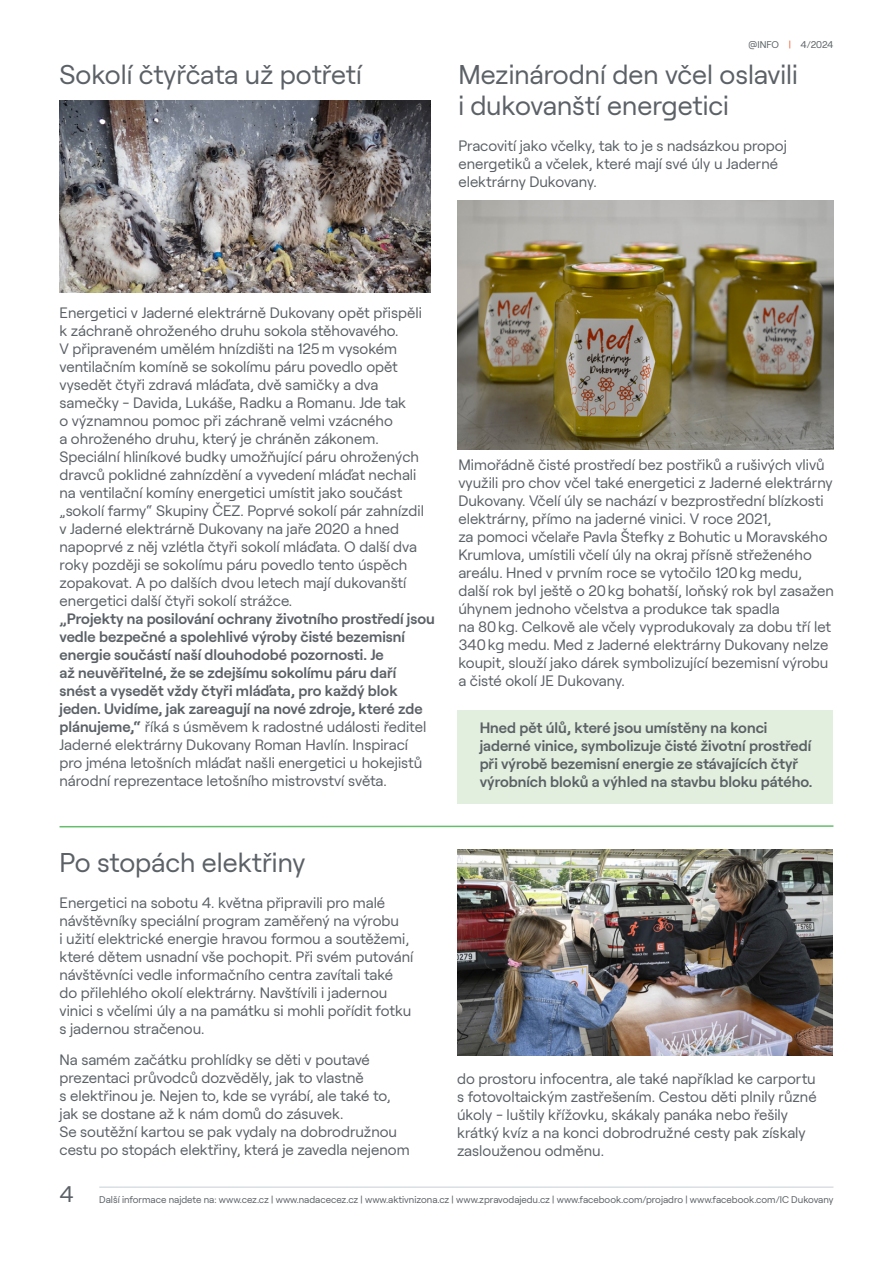
<style>
.page{position:relative;width:893px;height:1263px;background:#fff}
.page>*{position:absolute;margin:0;border:0;box-sizing:border-box;transform-origin:0 0}
.t1{font:27px/31.5px "Roobert CEZ";color:#5b6166}
.t2{font:22.5px "Roobert CEZ";color:#5b6166}
.nadpis_clanku{font:15px/18px "Roobert CEZ";color:#5b6166}
.nadpis_clanku-2{font:600 15px/18px "Roobert CEZ";color:#5b6166}
.t3{font:9.75px "Roobert CEZ";color:#5b6166}
.s1{color:#f15d31}
.s2{font-weight:600}
</style>
<div class="page">
<hr style="left:99px;top:1186px;width:734px;height:2px;background:#dadfe3">
<div style="left:457px;top:710px;width:375px;height:94px;background:#e3efde"></div>
<img style="left:457px;top:200px;width:376px;height:249px">
<img style="left:60px;top:101px;width:370px;height:191px">
<svg style="left:59px;top:825px;width:775px;height:3px"></svg>
<img style="left:457px;top:849px;width:375px;height:206px">
<p class="t1" style="left:60px;top:56px;width:304px">Sokolí čtyřčata už potřetí</p>
<p class="t3" style="left:749px;top:38px;width:86px">@INFO <span class="s1">|</span> 4/2024</p>
<p class="t1" style="left:458px;top:56px;width:341px">Mezinárodní den včel oslavili i dukovanští energetici</p>
<p class="nadpis_clanku" style="left:458px;top:136px;width:330px">Pracovití jako včelky, tak to je s nadsázkou propoj energetiků a včelek, které mají své úly u Jaderné elektrárny Dukovany.</p>
<p class="nadpis_clanku" style="left:60px;top:302px;width:377px">Energetici v Jaderné elektrárně Dukovany opět přispěli<br>k záchraně ohroženého druhu sokola stěhovavého.<br>V připraveném umělém hnízdišti na 125m vysokém ventilačním komíně se sokolímu páru povedlo opět vysedět čtyři zdravá mláďata, dvě samičky a dva samečky - Davida, Lukáše, Radku a Romanu. Jde tak<br>o významnou pomoc při záchraně velmi vzácného<br>a ohroženého druhu, který je chráněn zákonem.<br>Speciální hliníkové budky umožňující páru ohrožených dravců poklidné zahnízdění a vyvedení mláďat nechali na ventilační komíny energetici umístit jako součást „sokolí farmy“ Skupiny ČEZ. Poprvé sokolí pár zahnízdil v Jaderné elektrárně Dukovany na jaře 2020 a hned napoprvé z něj vzlétla čtyři sokolí mláďata. O další dva roky později se sokolímu páru povedlo tento úspěch zopakovat. A po dalších dvou letech mají dukovanští energetici další čtyři sokolí strážce.<br><span class="s2">„Projekty na posilování ochrany životního prostředí jsou vedle bezpečné a spolehlivé výroby čisté bezemisní energie součástí naší dlouhodobé pozornosti. Je<br>až neuvěřitelné, že se zdejšímu sokolímu páru daří snést a vysedět vždy čtyři mláďata, pro každý blok jeden. Uvidíme, jak zareagují na nové zdroje, které zde plánujeme,“</span> říká s úsměvem k radostné události ředitel Jaderné elektrárny Dukovany Roman Havlín. Inspirací<br>pro jména letošních mláďat našli energetici u hokejistů národní reprezentace letošního mistrovství světa.</p>
<p class="nadpis_clanku" style="left:458px;top:455px;width:377px">Mimořádně čisté prostředí bez postřiků a rušivých vlivů využili pro chov včel také energetici z Jaderné elektrárny Dukovany. Včelí úly se nachází v bezprostřední blízkosti elektrárny, přímo na jaderné vinici. V roce 2021,<br>za pomoci včelaře Pavla Štefky z Bohutic u Moravského Krumlova, umístili včelí úly na okraj přísně střeženého areálu. Hned v prvním roce se vytočilo 120kg medu, další rok byl ještě o 20kg bohatší, loňský rok byl zasažen úhynem jednoho včelstva a produkce tak spadla<br>na 80kg. Celkově ale včely vyprodukovaly za dobu tří let 340kg medu. Med z Jaderné elektrárny Dukovany nelze koupit, slouží jako dárek symbolizující bezemisní výrobu a čisté okolí JE Dukovany.</p>
<p class="nadpis_clanku-2" style="left:480px;top:718px;width:334px">Hned pět úlů, které jsou umístěny na konci jaderné vinice, symbolizuje čisté životní prostředí při výrobě bezemisní energie ze stávajících čtyř výrobních bloků a výhled na stavbu bloku pátého.</p>
<p class="t1" style="left:60px;top:845px;width:247px">Po stopách elektřiny</p>
<p class="nadpis_clanku" style="left:60px;top:892px;width:355px">Energetici na sobotu 4. května připravili pro malé návštěvníky speciální program zaměřený na výrobu<br>i užití elektrické energie hravou formou a soutěžemi, které dětem usnadní vše pochopit. Při svém putování návštěvníci vedle informačního centra zavítali také do přilehlého okolí elektrárny. Navštívili i jadernou vinici s včelími úly a na památku si mohli pořídit fotku s jadernou stračenou.</p>
<p class="nadpis_clanku" style="left:60px;top:1049px;width:352px">Na samém začátku prohlídky se děti v poutavé prezentaci průvodců dozvěděly, jak to vlastně<br>s elektřinou je. Nejen to, kde se vyrábí, ale také to, jak se dostane až k nám domů do zásuvek.<br>Se soutěžní kartou se pak vydaly na dobrodružnou cestu po stopách elektřiny, která je zavedla nejenom</p>
<p class="nadpis_clanku" style="left:457px;top:1068px;width:361px">do prostoru infocentra, ale také například ke carportu s fotovoltaickým zastřešením. Cestou děti plnily různé úkoly - luštily křížovku, skákaly panáka nebo řešily krátký kvíz a na konci dobrodružné cesty pak získaly zaslouženou odměnu.</p>
<h2 class="t2" style="left:60px;top:1177px;width:16px">4</h2>
<p class="t3" style="left:99px;top:1192px;width:736px">Další informace najdete na: www.cez.cz | www.nadacecez.cz | www.aktivnizona.cz | www.zpravodajedu.cz | www.facebook.com/projadro | www.facebook.com/IC Dukovany</p>
</div>
